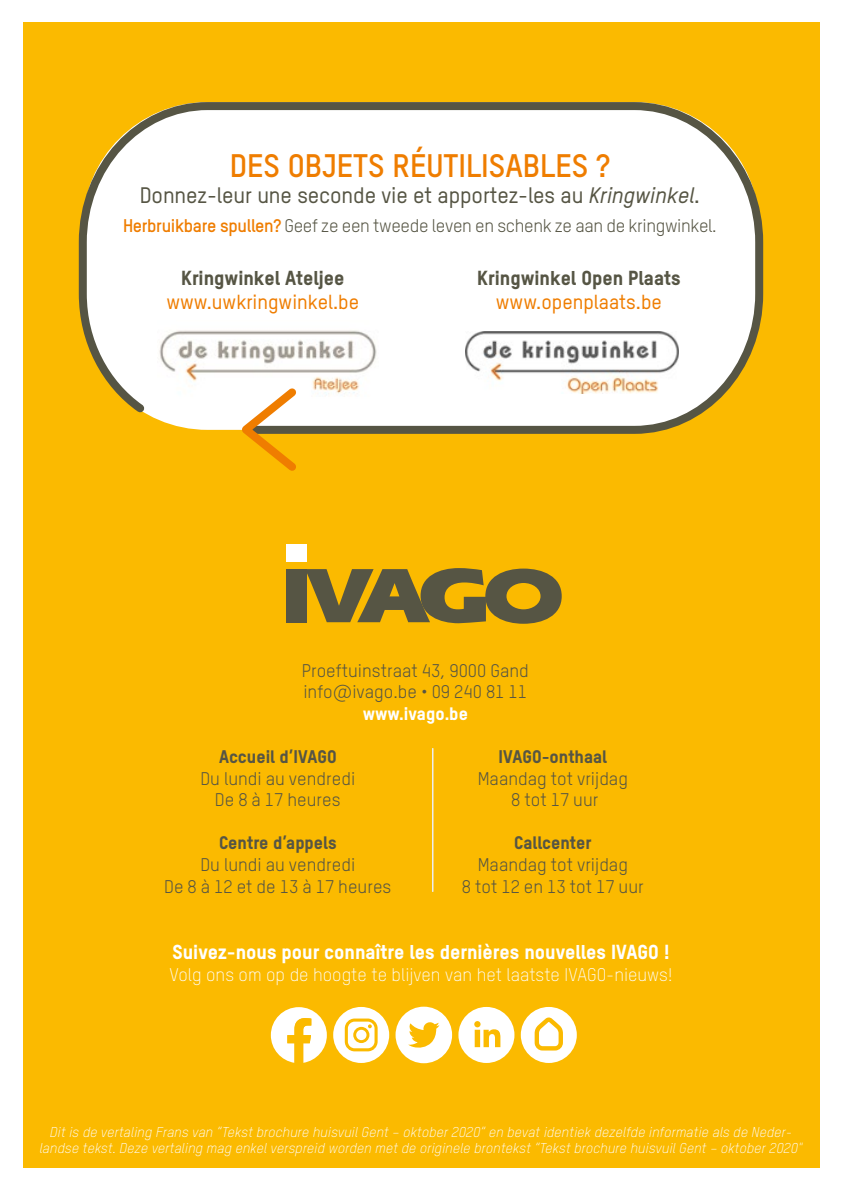
<style>
.page{position:relative;width:842px;height:1191px;background:#fff}
.page>*{position:absolute;margin:0;border:0;box-sizing:border-box;transform-origin:0 0}
.t1{font:700 32px "TSTAR";color:#ef7d00}
.t2{font:500 22px "TSTAR";letter-spacing:-.005em;color:#565544}
.t3{font:800 20px "TSTAR";color:#fff}
.t4{font:800 20px "TSTAR";color:#565544}
.t5{font:500 20px "TSTAR";color:#ef7d00}
.t6{font:18px/21.6px "TSTAR";color:#565544;text-align:center}
.t7{font:18px "TSTAR";letter-spacing:-.02em;color:#565544}
.t8{font:300 18px "TSTAR";color:#fff}
.t9{font:800 18px "TSTAR";color:#565544}
.t10{font:800 18px "TSTAR";color:#fff}
.t11{font:italic 300 14px/16.8px "TSTAR";color:#fff;text-align:center}
.s1{font-style:italic}
.s2{font-weight:700;color:#ef7d00}
</style>
<div class="page">
<div style="left:23px;top:23px;width:796px;height:1145px;background:#fbba00"></div>
<div style="left:286px;top:569px;width:21px;height:53px;background:#565544"></div>
<svg style="left:305px;top:568px;width:257px;height:56px"></svg>
<div style="left:286px;top:544px;width:21px;height:18px;background:#fff"></div>
<svg style="left:271px;top:1007px;width:56px;height:56px"></svg>
<div style="left:333px;top:1007px;width:56px;height:56px;background:#fff;border-radius:50%"></div>
<svg style="left:345px;top:1018px;width:33px;height:33px"></svg>
<div style="left:396px;top:1006px;width:56px;height:57px;background:#fff;border-radius:50%"></div>
<svg style="left:408px;top:1022px;width:31px;height:26px"></svg>
<div style="left:458px;top:1007px;width:56px;height:56px;background:#fff;border-radius:50%"></div>
<svg style="left:474px;top:1021px;width:26px;height:26px"></svg>
<div style="left:521px;top:1007px;width:56px;height:56px;background:#fff;border-radius:50%"></div>
<svg style="left:535px;top:1017px;width:28px;height:33px"></svg>
<svg style="left:78px;top:102px;width:686px;height:332px;background:#f3eede"></svg>
<svg style="left:233px;top:381px;width:70px;height:90px"></svg>
<hr style="left:432px;top:748px;width:1px;height:143px;background:#ededed">
<h1 class="t1" style="left:230px;top:146px;width:382px">DES OBJETS RÉUTILISABLES ?</h1>
<h2 class="t2" style="left:140px;top:181px;width:562px">Donnez-leur une seconde vie et apportez-les au <span class="s1">Kringwinkel</span>.</h2>
<p class="t7" style="left:123px;top:215px;width:595px"><span class="s2">Herbruikbare spullen?</span> Geef ze een tweede leven en schenk ze aan de kringwinkel.</p>
<h3 class="t4" style="left:181px;top:265px;width:165px">Kringwinkel Ateljee</h3>
<h3 class="t5" style="left:166px;top:289px;width:194px">www.uwkringwinkel.be</h3>
<h3 class="t4" style="left:477px;top:265px;width:205px">Kringwinkel Open Plaats</h3>
<h3 class="t5" style="left:496px;top:289px;width:168px">www.openplaats.be</h3>
<p class="t6" style="left:302px;top:659px;width:229px;text-align:left">Proeftuinstraat 43, 9000 Gand info@ivago.be • 09 240 81 11</p>
<p class="t10" style="left:363px;top:702px;width:107px">www.ivago.be</p>
<p class="t9" style="left:219px;top:745px;width:119px">Accueil d’IVAGO</p>
<p class="t6" style="left:200px;top:767px;width:156px">Du lundi au vendredi<br>De 8 à 17 heures</p>
<p class="t9" style="left:219px;top:832px;width:119px">Centre d’appels</p>
<p class="t6" style="left:164px;top:853px;width:229px">Du lundi au vendredi<br>De 8 à 12 et de 13 à 17 heures</p>
<p class="t9" style="left:499px;top:745px;width:110px">IVAGO-onthaal</p>
<p class="t6" style="left:478px;top:767px;width:152px">Maandag tot vrijdag<br>8 tot 17 uur</p>
<p class="t9" style="left:514px;top:832px;width:79px">Callcenter</p>
<p class="t6" style="left:462px;top:853px;width:183px">Maandag tot vrijdag<br>8 tot 12 en 13 tot 17 uur</p>
<h3 class="t3" style="left:173px;top:939px;width:498px">Suivez-nous pour connaître les dernières nouvelles IVAGO !</h3>
<p class="t8" style="left:170px;top:963px;width:504px">Volg ons om op de hoogte te blijven van het laatste IVAGO-nieuws!</p>
<p class="t11" style="left:39px;top:1123px;width:765px">Dit is de vertaling Frans van “Tekst brochure huisvuil Gent – oktober 2020“ en bevat identiek dezelfde informatie als de Neder&shy;landse tekst. Deze vertaling mag enkel verspreid worden met de originele brontekst “Tekst brochure huisvuil Gent – oktober 2020"</p>
</div>
